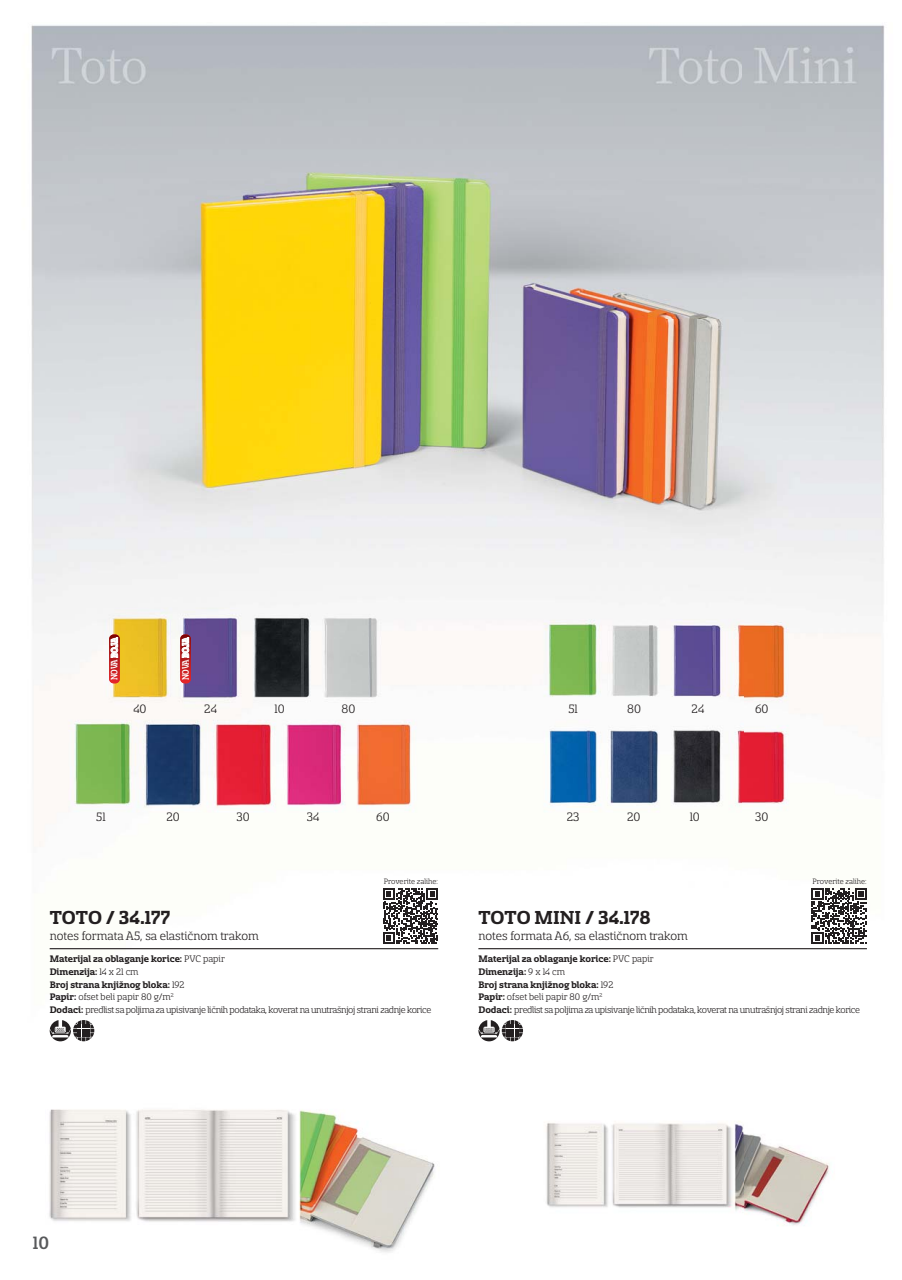
<style>
.page{position:relative;width:902px;height:1280px;background:#fff}
.page>*{position:absolute;margin:0;border:0;box-sizing:border-box;transform-origin:0 0}
.t1{font:700 20.85px "Sancoale Slab Norm";color:#231f20}
.t2{font:500 19.8px "Sancoale Slab Norm";color:#58595b}
.t3{font:13.5px "Sancoale Slab Norm";color:#231f20}
.t4{font:10.5px/12.6px "Sancoale Slab Norm";letter-spacing:-.03em;color:#231f20}
.t5{font:500 10.35px "Sancoale Slab Cond";letter-spacing:-.015em;color:#fff}
.t6{font:8.55px "Sancoale Slab Norm";color:#231f20}
.s1{font-weight:700}
</style>
<div class="page">
<img style="left:31px;top:25px;width:854px;height:1228px">
<svg style="left:50px;top:1020px;width:44px;height:21px"></svg>
<svg style="left:478px;top:1020px;width:45px;height:21px"></svg>
<svg style="left:383px;top:888px;width:55px;height:55px"></svg>
<svg style="left:811px;top:888px;width:55px;height:55px"></svg>
<hr style="left:50px;top:948px;width:388px;height:1px;background:#231f20">
<hr style="left:478px;top:948px;width:388px;height:1px;background:#231f20">
<svg style="left:109px;top:634px;width:11px;height:49px"></svg>
<svg style="left:111px;top:637px;width:7px;height:21px"></svg>
<svg style="left:180px;top:634px;width:11px;height:49px"></svg>
<svg style="left:182px;top:637px;width:7px;height:21px"></svg>
<p class="t5" style="left:111px;top:680px;width:44px;rotate:-90deg">NOVA <span class="s1">BOJA</span></p>
<p class="t5" style="left:182px;top:680px;width:44px;rotate:-90deg">NOVA <span class="s1">BOJA</span></p>
<p class="t3" style="left:133px;top:703px;width:15px">40</p>
<p class="t3" style="left:204px;top:703px;width:14px">24</p>
<p class="t3" style="left:274px;top:703px;width:12px">10</p>
<p class="t3" style="left:341px;top:703px;width:15px">80</p>
<p class="t3" style="left:627px;top:703px;width:15px">80</p>
<p class="t3" style="left:568px;top:703px;width:11px">51</p>
<p class="t3" style="left:691px;top:703px;width:14px">24</p>
<p class="t3" style="left:755px;top:703px;width:15px">60</p>
<p class="t3" style="left:96px;top:811px;width:11px">51</p>
<p class="t3" style="left:166px;top:811px;width:15px">20</p>
<p class="t3" style="left:236px;top:811px;width:15px">30</p>
<p class="t3" style="left:307px;top:811px;width:14px">34</p>
<p class="t3" style="left:376px;top:811px;width:15px">60</p>
<p class="t3" style="left:566px;top:811px;width:14px">23</p>
<p class="t3" style="left:627px;top:811px;width:15px">20</p>
<p class="t3" style="left:689px;top:811px;width:12px">10</p>
<p class="t3" style="left:755px;top:811px;width:15px">30</p>
<h1 class="t1" style="left:50px;top:909px;width:122px">TOTO / 34.177</h1>
<p class="t3" style="left:50px;top:930px;width:211px">notes formata A5, sa elastičnom trakom</p>
<p class="t6" style="left:383px;top:878px;width:56px">Proverite zalihe:</p>
<p class="t6" style="left:812px;top:878px;width:56px">Proverite zalihe:</p>
<h1 class="t1" style="left:478px;top:909px;width:174px">TOTO MINI / 34.178</h1>
<p class="t3" style="left:478px;top:930px;width:211px">notes formata A6, sa elastičnom trakom</p>
<p class="t4" style="left:50px;top:953px;width:383px"><span class="s1">Materijal za oblaganje korice:</span> PVC papir<br><span class="s1">Dimenzija:</span> 14 x 21 cm<br><span class="s1">Broj strana knjižnog bloka:</span> 192<br><span class="s1">Papir:</span> ofset beli papir 80 g/m<sup>2<br></sup><span class="s1">Dodaci:</span> predlist sa poljima za upisivanje ličnih podataka, koverat na unutrašnjoj strani zadnje korice</p>
<p class="t4" style="left:478px;top:953px;width:383px"><span class="s1">Materijal za oblaganje korice:</span> PVC papir<br><span class="s1">Dimenzija:</span> 9 x 14 cm<br><span class="s1">Broj strana knjižnog bloka:</span> 192<br><span class="s1">Papir:</span> ofset beli papir 80 g/m<sup>2<br></sup><span class="s1">Dodaci:</span> predlist sa poljima za upisivanje ličnih podataka, koverat na unutrašnjoj strani zadnje korice</p>
<h2 class="t2" style="left:33px;top:1235px;width:18px">10</h2>
</div>
